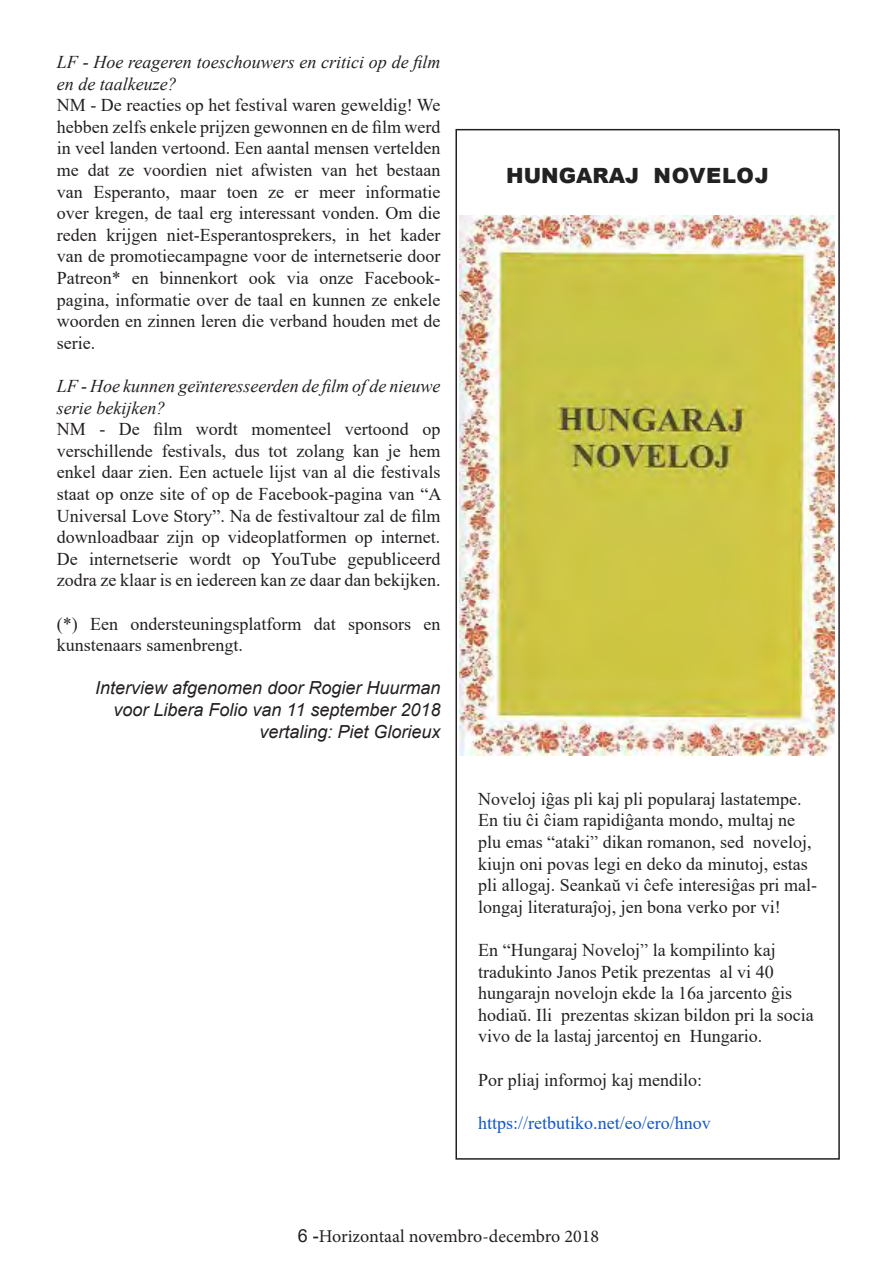
<style>
.page{position:relative;width:893px;height:1263px;background:#fff}
.page>*{position:absolute;margin:0;border:0;box-sizing:border-box;transform-origin:0 0}
.t1{font:900 21px "Arial";color:#222}
.Standaard{font:18px/21.6px "Times New Roman";color:#231f20;text-align:justify}
.t2{font:18px/21.6px "Times New Roman";color:#222}
.Standaard-2{font:italic 18px/21.6px "Times New Roman";color:#231f20}
.Standaard-3{font:italic 18px "Arial";color:#231f20}
.t3{font:18px "Minion Pro";color:#231f20}
.t4{font:18px "Times New Roman";color:#15c}
.s1{color:#231f20}
.s2{font-family:"Arial"}
</style>
<div class="page">
<div style="left:455px;top:129px;width:385px;height:1031px;border:2px solid #231f20"></div>
<img style="left:460px;top:216px;width:375px;height:540px">
<p class="Standaard-2" style="left:57px;top:51px;width:385px">LF - Hoe reageren toeschouwers en critici op de film en de taalkeuze?</p>
<p class="Standaard" style="left:57px;top:94px;width:385px">NM - De reacties op het festival waren geweldig! We hebben zelfs enkele prijzen gewonnen en de film werd in veel landen vertoond. Een aantal mensen vertelden me dat ze voordien niet afwisten van het bestaan van Esperanto, maar toen ze er meer informatie over kregen, de taal erg interessant vonden. Om die reden krijgen niet-Esperantosprekers, in het kader van de promotiecampagne voor de internetserie door Patreon* en binnenkort ook via onze Facebook&shy;pagina, informatie over de taal en kunnen ze enkele woorden en zinnen leren die verband houden met de serie.</p>
<p class="Standaard-2" style="left:57px;top:375px;width:385px">LF - Hoe kunnen geïnteresseerden de film of de nieuwe serie bekijken?</p>
<p class="Standaard" style="left:57px;top:418px;width:386px">NM - De film wordt momenteel vertoond op verschillende festivals, dus tot zolang kan je hem enkel daar zien. Een actuele lijst van al die festivals staat op onze site of op de Facebook-pagina van “A Universal Love Story”. Na de festivaltour zal de film downloadbaar zijn op videoplatformen op internet.<br>De internetserie wordt op YouTube gepubliceerd zodra ze klaar is en iedereen kan ze daar dan bekijken.</p>
<p class="Standaard" style="left:57px;top:612px;width:385px">(*) Een ondersteuningsplatform dat sponsors en kunstenaars samenbrengt.</p>
<p class="Standaard-3" style="left:95px;top:676px;width:347px">Interview afgenomen door Rogier Huurman</p>
<p class="Standaard-3" style="left:114px;top:698px;width:328px">voor Libera Folio van 11 september 2018</p>
<p class="Standaard-3" style="left:259px;top:720px;width:183px">vertaling: Piet Glorieux</p>
<p class="t1" style="left:506px;top:160px;width:264px">HUNGARAJ NOVELOJ</p>
<p class="t2" style="left:478px;top:787px;width:340px">Noveloj iĝas pli kaj pli popularaj lastatempe.<br>En tiu ĉi ĉiam rapidiĝanta mondo, multaj ne plu emas <span class="s1">“</span>atakiˮ dikan romanon, sed noveloj, kiujn oni povas legi en deko da minutoj, estas pli allogaj. Seankaŭ vi ĉefe interesiĝas pri mal&shy;longaj literaturaĵoj, jen bona verko por vi!</p>
<p class="t2" style="left:478px;top:938px;width:337px">En <span class="s1">“</span>Hungaraj Novelojˮ la kompilinto kaj tradukinto Janos Petik prezentas al vi 40 hungarajn novelojn ekde la 16a jarcento ĝis hodiaŭ. Ili prezentas skizan bildon pri la socia vivo de la lastaj jarcentoj en Hungario.</p>
<p class="t2" style="left:478px;top:1068px;width:226px">Por pliaj informoj kaj mendilo:</p>
<p class="t4" style="left:478px;top:1110px;width:234px">https://retbutiko.net/eo/ero/hnov</p>
<p class="t3" style="left:298px;top:1224px;width:303px"><span class="s2">6 -</span>Horizontaal novembro-decembro 2018</p>
</div>
